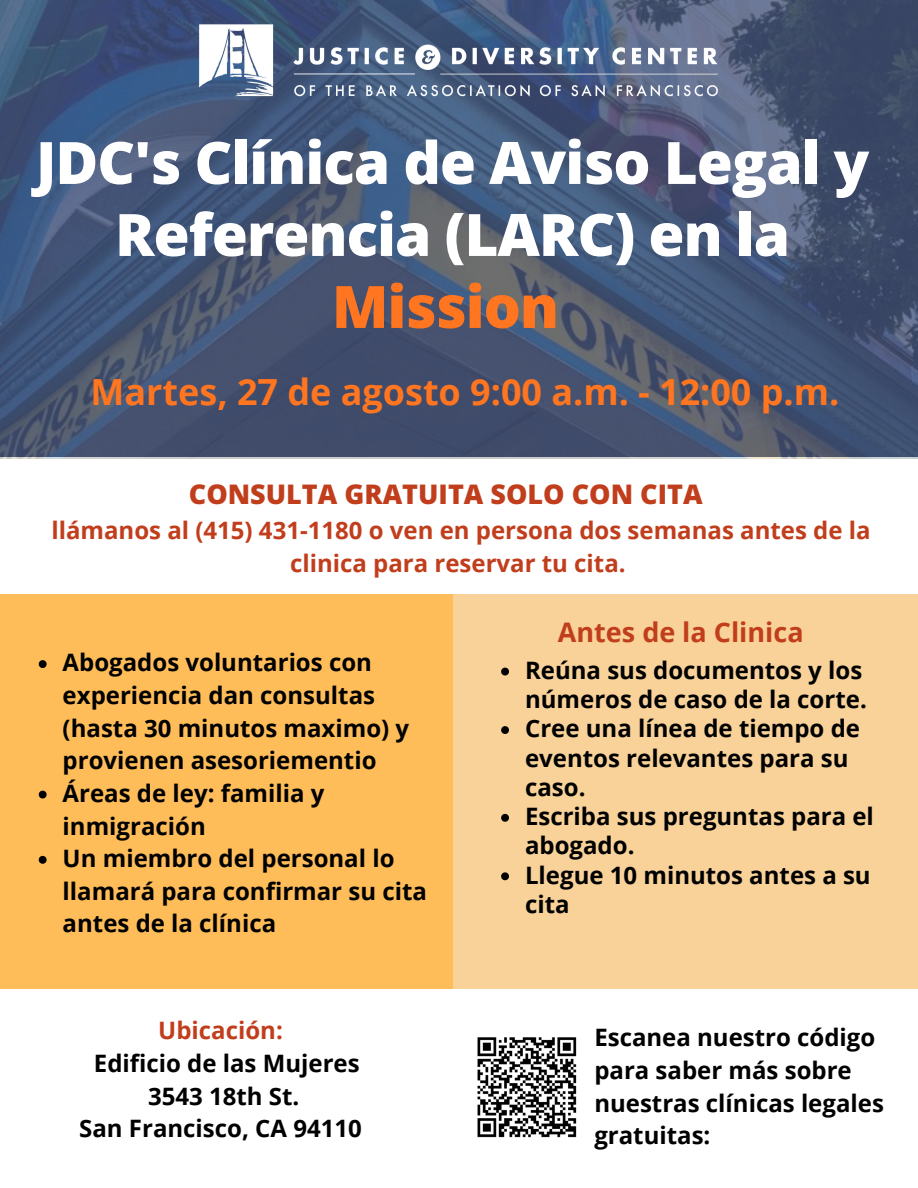
<style>
.page{position:relative;width:918px;height:1188px;background:#fff}
.page>*{position:absolute;margin:0;border:0;box-sizing:border-box;transform-origin:0 0}
.t1{font:800 58.5px/72px "Open Sans";letter-spacing:-.02em;color:#fff;text-align:center}
.t2{font:700 36px "Open Sans";color:#ff7520}
.t3{font:800 27px "Open Sans";color:#c13e1c}
.t4{font:700 27px "Open Sans";color:#c13e1c}
.t5{font:700 24px/32.7px "Open Sans";color:#010101}
.t6{font:700 24px/32.7px "Open Sans";color:#c13e1c;text-align:center}
.t7{font:700 24px/32.7px "Open Sans";color:#000;text-align:center}
.s1{color:#ff7520}
.s2{color:#c13e1c}
</style>
<div class="page">
<img style="left:0;top:0;width:918px;height:458px">
<img style="left:193px;top:0;width:532px;height:150px">
<div style="left:453px;top:594px;width:465px;height:395px;background:#f8d299"></div>
<img style="left:477px;top:1037px;width:100px;height:101px">
<div style="left:0;top:594px;width:453px;height:395px;background:#ffbd59"></div>
<svg style="left:39px;top:660px;width:8px;height:8px"></svg>
<svg style="left:39px;top:791px;width:8px;height:8px"></svg>
<svg style="left:39px;top:856px;width:8px;height:8px"></svg>
<svg style="left:501px;top:668px;width:8px;height:8px"></svg>
<svg style="left:501px;top:726px;width:8px;height:8px"></svg>
<svg style="left:501px;top:814px;width:8px;height:8px"></svg>
<svg style="left:501px;top:872px;width:8px;height:8px"></svg>
<h3 class="t1" style="left:36px;top:125px;width:835px">JDC's Clínica de Aviso Legal y<br>Referencia (LARC) en la<br><span class="s1">Mission</span></h3>
<h1 class="t2" style="left:91px;top:367px;width:750px">Martes, 27 de agosto 9:00 a.m. - 12:00 p.m.</h1>
<p class="t3" style="left:189px;top:475px;width:515px">CONSULTA GRATUITA SOLO CON CITA</p>
<h5 class="t6" style="left:51px;top:513px;width:821px">llámanos al (415) 431-1180 o ven en persona dos semanas antes de la clinica para reservar tu cita.</h5>
<p class="t5" style="left:63px;top:646px;width:348px">Abogados voluntarios con experiencia dan consultas (hasta 30 minutos maximo) y provienen asesoriementio</p>
<p class="t5" style="left:63px;top:776px;width:263px">Áreas de ley: familia y inmigración</p>
<h4 class="t5" style="left:63px;top:841px;width:366px">Un miembro del personal lo llamará para confirmar su cita antes de la clínica</h4>
<h2 class="t7" style="left:79px;top:1014px;width:284px"><span class="s2">Ubicación:<br></span>Edificio de las Mujeres<br>3543 18th St.<br>San Francisco, CA 94110</h2>
<p class="t4" style="left:558px;top:613px;width:247px">Antes de la Clinica</p>
<p class="t5" style="left:525px;top:655px;width:343px;line-height:29.2px">Reúna sus documentos y los números de caso de la corte.</p>
<p class="t5" style="left:525px;top:713px;width:337px;line-height:29.2px">Cree una línea de tiempo de eventos relevantes para su caso.</p>
<h5 class="t5" style="left:525px;top:801px;width:350px;line-height:29.2px">Escriba sus preguntas para el abogado.</h5>
<p class="t5" style="left:525px;top:860px;width:347px;line-height:29.2px">Llegue 10 minutos antes a su cita</p>
<p class="t5" style="left:594px;top:1021px;width:291px">Escanea nuestro código para saber más sobre nuestras clínicas legales gratuitas:</p>
</div>
